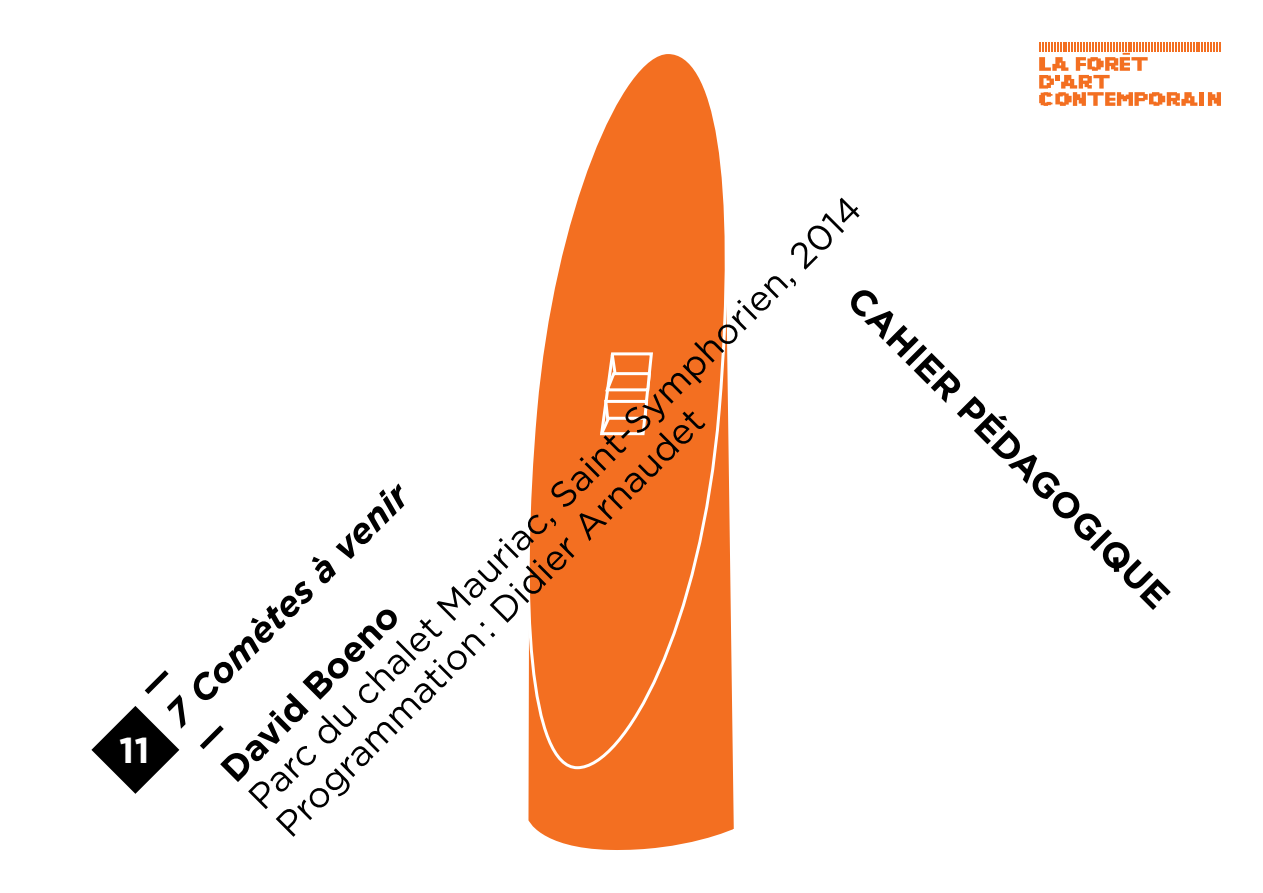
<style>
.page{position:relative;width:1263px;height:893px;background:#fff}
.page>*{position:absolute;margin:0;border:0;box-sizing:border-box;transform-origin:0 0}
.t1{font:36px/39px "Gotham";color:#000}
.t2{font:700 36px/39px "Gotham";color:#000}
.t3{font:italic 700 36px "Gotham";color:#000}
.t4{font:700 36px "Gotham";color:#fff}
</style>
<div class="page">
<svg style="left:528px;top:771px;width:206px;height:79px;background:#f47c35"></svg>
<svg style="left:528px;top:54px;width:205px;height:717px"></svg>
<svg style="left:598px;top:351px;width:57px;height:86px"></svg>
<svg style="left:91px;top:706px;width:88px;height:88px"></svg>
<svg style="left:1039px;top:43px;width:182px;height:63px"></svg>
<p class="t4" style="left:119px;top:726px;width:32px">11</p>
<p class="t1" style="left:240px;top:788px;width:850px;rotate:-45deg">Parc du chalet Mauriac, Saint-Symphorien, 2014<br>Programmation : Didier Arnaudet</p>
<p class="t2" style="left:868px;top:279px;width:439px;rotate:45deg">CAHIER PÉDAGOGIQUE</p>
<p class="t3" style="left:155px;top:703px;width:327px;rotate:-45deg">7 Comètes à venir</p>
<p class="t2" style="left:185px;top:734px;width:236px;rotate:-45deg">—<br>David Boeno</p>
</div>
